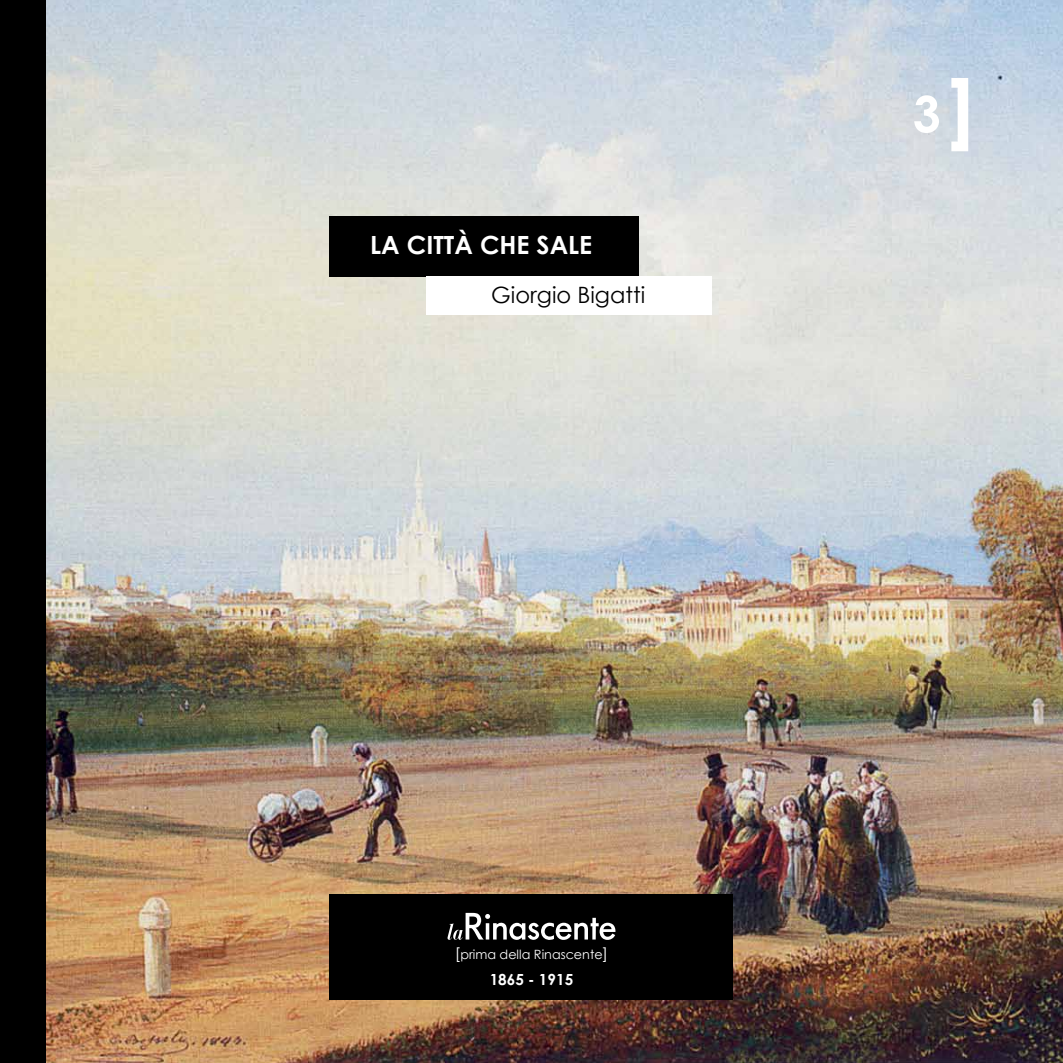
<style>
.page{position:relative;width:1063px;height:1063px;background:#fff}
.page>*{position:absolute;margin:0;border:0;box-sizing:border-box;transform-origin:0 0}
.t1{font:700 50px "Century Gothic";color:#fff}
.t2{font:700 25.12px "Century Gothic";color:#fff}
.t3{font:22.5px "Century Gothic";color:#000}
.t4{font:700 15.25px "Century Gothic";color:#fff}
.t5{font:12.75px "Century Gothic";color:#fff}
.s1{font-size:16px}
</style>
<div class="page">
<img style="left:45px;top:0;width:1018px;height:1063px">
<div style="left:0;top:0;width:45px;height:1063px;background:#000"></div>
<div style="left:330px;top:216px;width:309px;height:60px;background:#000"></div>
<div style="left:427px;top:276px;width:285px;height:39px;background:#fff"></div>
<div style="left:330px;top:895px;width:403px;height:105px;background:#000"></div>
<svg style="left:448px;top:913px;width:167px;height:27px"></svg>
<svg style="left:951px;top:78px;width:17px;height:73px"></svg>
<h2 class="t2" style="left:370px;top:229px;width:224px">LA CITTÀ CHE SALE</h2>
<h3 class="t3" style="left:491px;top:281px;width:155px">Giorgio Bigatti</h3>
<p class="t5" style="left:455px;top:946px;width:155px"><span class="s1">[</span>prima della Rinascente<span class="s1">]</span></p>
<p class="t4" style="left:490px;top:970px;width:85px">1865 - 1915</p>
<h1 class="t1" style="left:913px;top:83px;width:30px">3</h1>
</div>
